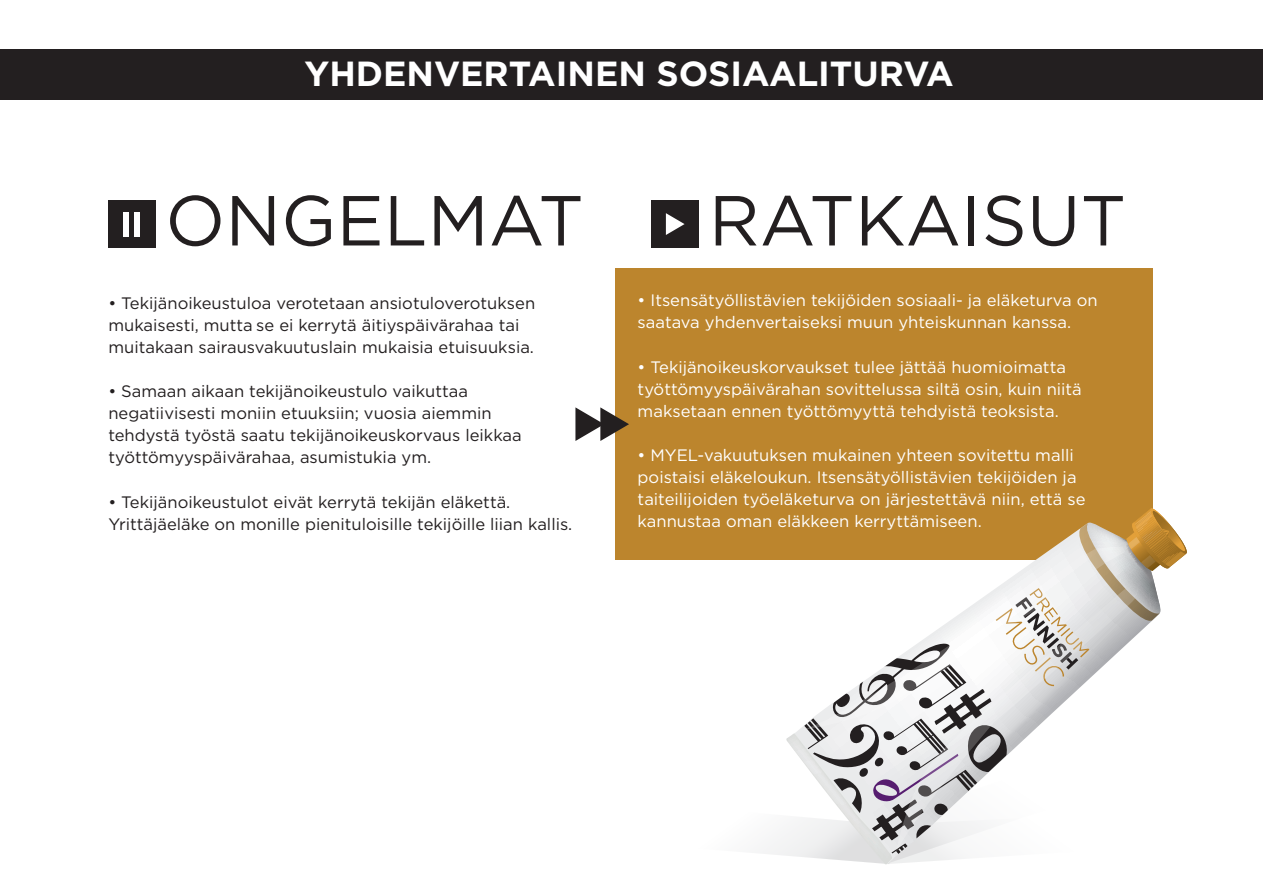
<style>
.page{position:relative;width:1263px;height:893px;background:#fff}
.page>*{position:absolute;margin:0;border:0;box-sizing:border-box;transform-origin:0 0}
.t1{font:70.65px "Gotham";color:#231f20}
.t2{font:700 34.8px "Gotham";color:#fff}
.t3{font:16.65px/22px "Gotham";color:#fff}
.t4{font:16.65px/22px "Gotham";color:#231f20}
</style>
<div class="page">
<div style="left:0;top:49px;width:1263px;height:50px;background:#231f20"></div>
<div style="left:108px;top:200px;width:48px;height:48px;background:#231f20"></div>
<div style="left:124px;top:212px;width:5px;height:24px;background:#fff"></div>
<div style="left:135px;top:212px;width:5px;height:24px;background:#fff"></div>
<div style="left:615px;top:268px;width:538px;height:291px;background:#bc852d"></div>
<div style="left:652px;top:200px;width:47px;height:48px;background:#231f20"></div>
<svg style="left:666px;top:213px;width:18px;height:22px"></svg>
<svg style="left:674px;top:508px;width:513px;height:357px"></svg>
<svg style="left:896px;top:588px;width:239px;height:265px"></svg>
<svg style="left:801px;top:548px;width:306px;height:182px"></svg>
<svg style="left:575px;top:407px;width:54px;height:34px"></svg>
<h2 class="t2" style="left:304px;top:51px;width:651px">YHDENVERTAINEN SOSIAALITURVA</h2>
<h1 class="t1" style="left:165px;top:175px;width:420px">ONGELMAT</h1>
<h1 class="t1" style="left:709px;top:175px;width:419px">RATKAISUT</h1>
<p class="t4" style="left:108px;top:292px;width:428px">• Tekijänoikeustuloa verotetaan ansiotuloverotuksen mukaisesti, mutta se ei kerrytä äitiyspäivärahaa tai muitakaan sairausvakuutuslain mukaisia etuisuuksia.</p>
<p class="t4" style="left:108px;top:380px;width:415px">• Samaan aikaan tekijänoikeustulo vaikuttaa negatiivisesti moniin etuuksiin; vuosia aiemmin tehdystä työstä saatu tekijänoikeuskorvaus leikkaa työttömyyspäivärahaa, asumistukia ym.</p>
<p class="t4" style="left:108px;top:490px;width:465px">• Tekijänoikeustulot eivät kerrytä tekijän eläkettä.<br>Yrittäjäeläke on monille pienituloisille tekijöille liian kallis.</p>
<p class="t3" style="left:638px;top:289px;width:462px">• Itsensätyöllistävien tekijöiden sosiaali- ja eläketurva on saatava yhdenvertaiseksi muun yhteiskunnan kanssa.</p>
<p class="t3" style="left:638px;top:355px;width:446px">• Tekijänoikeuskorvaukset tulee jättää huomioimatta työttömyyspäivärahan sovittelussa siltä osin, kuin niitä maksetaan ennen työttömyyttä tehdyistä teoksista.</p>
<p class="t3" style="left:638px;top:443px;width:449px">• MYEL-vakuutuksen mukainen yhteen sovitettu malli poistaisi eläkeloukun. Itsensätyöllistävien tekijöiden ja taiteilijoiden työeläketurva on järjestettävä niin, että se kannustaa oman eläkkeen kerryttämiseen.</p>
</div>
